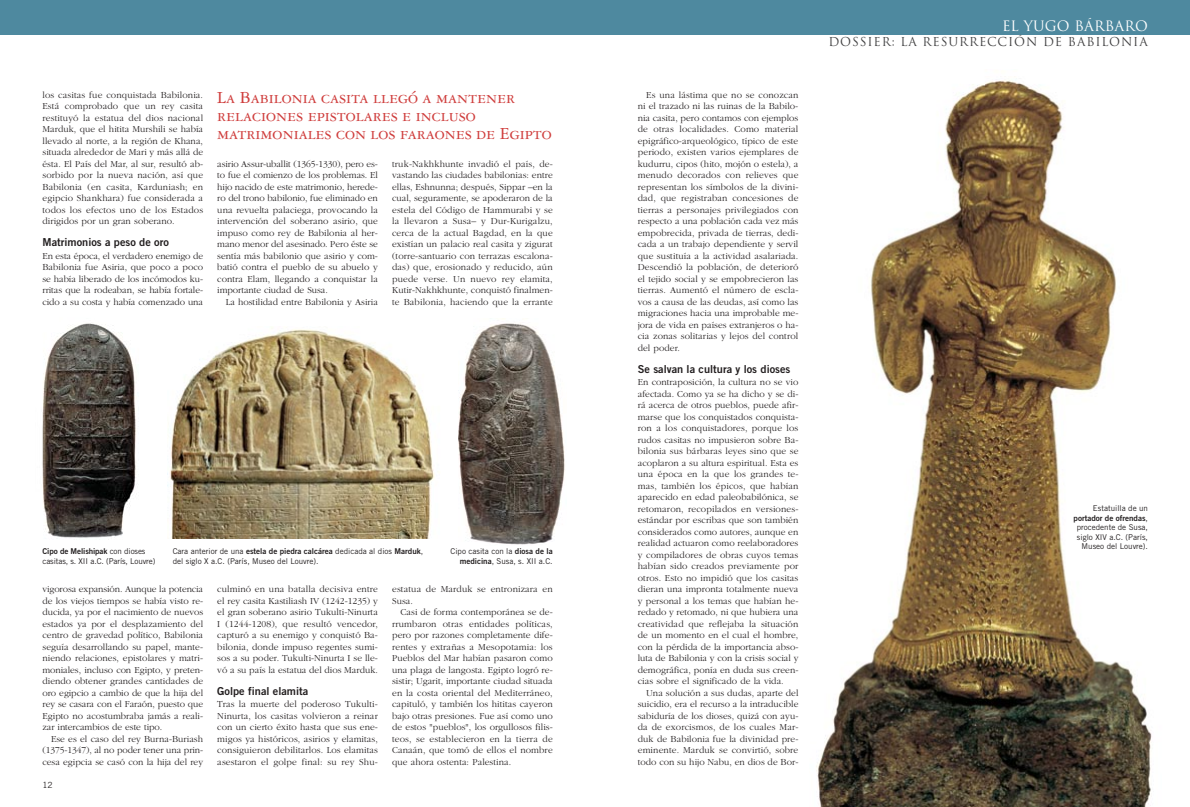
<style>
.page{position:relative;width:1190px;height:807px;background:#fff}
.page>*{position:absolute;margin:0;border:0;box-sizing:border-box;transform-origin:0 0}
.t1{font:18px/18px "Garamond Three SC";color:#cf3d3c}
.t2{font:14px "Trajan";letter-spacing:.005em;color:#fff}
.t3{font:12px "Trajan";letter-spacing:.07em;color:#404041}
.t4{font:11px "Trade Gothic Bold Two";color:#231f20}
.t5{font:300 9.5px/11.5px "Garamond";letter-spacing:.005em;color:#231f20;text-align:justify}
.t6{font:8.5px "Trade Gothic";color:#231f20}
.t7{font:8px/9.5px "Trade Gothic";color:#231f20;text-align:right}
.t8{font:8px "Trade Gothic Bold Two";color:#231f20}
.s1{font-family:"Trade Gothic"}
.s2{font-family:"Trade Gothic Bold Two"}
</style>
<div class="page">
<img style="left:816px;top:80px;width:336px;height:727px">
<div style="left:1073px;top:505px;width:75px;height:70px;background:#fff"></div>
<div style="left:0;top:0;width:1190px;height:34px;background:#4e899f"></div>
<img style="left:170px;top:327px;width:265px;height:211px">
<img style="left:42px;top:323px;width:94px;height:215px">
<img style="left:458px;top:323px;width:107px;height:222px">
<p class="t5" style="left:43px;top:90px;width:162px">los casitas fue conquistada Babilonia.<br>Está comprobado que un rey casita restituyó la estatua del dios nacional Marduk, que el hitita Murshili se había llevado al norte, a la región de Khana, situada alrededor de Mari y más allá de ésta. El País del Mar, al sur, resultó ab&shy;sorbido por la nueva nación, así que Babilonia (en casita, Karduniash; en egipcio Shankhara) fue considerada a todos los efectos uno de los Estados dirigidos por un gran soberano.</p>
<p class="t4" style="left:43px;top:238px;width:128px">Matrimonios a peso de oro</p>
<p class="t5" style="left:43px;top:251px;width:162px">En esta época, el verdadero enemigo de Babilonia fue Asiria, que poco a poco se había liberado de los incómodos ku&shy;rritas que la rodeaban, se había fortale&shy;cido a su costa y había comenzado una</p>
<h1 class="t1" style="left:217px;top:90px;width:336px">La Babilonia casita llegó a mantener relaciones epistolares e incluso matrimoniales con los faraones de Egipto</h1>
<p class="t5" style="left:217px;top:159px;width:162px">asirio Assur-uballit (1365-1330), pero es&shy;to fue el comienzo de los problemas. El hijo nacido de este matrimonio, herede&shy;ro del trono babilonio, fue eliminado en una revuelta palaciega, provocando la intervención del soberano asirio, que impuso como rey de Babilonia al her&shy;mano menor del asesinado. Pero éste se sentía más babilonio que asirio y com&shy;batió contra el pueblo de su abuelo y contra Elam, llegando a conquistar la importante ciudad de Susa.</p>
<p class="t5" style="left:226px;top:297px;width:154px">La hostilidad entre Babilonia y Asiria</p>
<p class="t5" style="left:392px;top:159px;width:162px">truk-Nakhkhunte invadió el país, de&shy;vastando las ciudades babilonias: entre ellas, Eshnunna; después, Sippar –en la cual, seguramente, se apoderaron de la estela del Código de Hammurabi y se la llevaron a Susa– y Dur-Kurigalzu, cerca de la actual Bagdad, en la que existían un palacio real casita y zigurat (torre-santuario con terrazas escalona&shy;das) que, erosionado y reducido, aún puede verse. Un nuevo rey elamita, Kutir-Nakhkhunte, conquistó finalmen&shy;te Babilonia, haciendo que la errante</p>
<p class="t8" style="left:43px;top:549px;width:105px">Cipo de Melishipak <span class="s1">con dioses</span></p>
<p class="t7" style="left:43px;top:557px;width:114px">casitas, s. XII a.C. (París, Louvre)</p>
<p class="t7" style="left:173px;top:547px;width:252px;text-align:left">Cara anterior de una <span class="s2">estela de piedra calcárea</span> dedicada al dios <span class="s2">Marduk</span>, del siglo X a.C. (París, Museo del Louvre).</p>
<p class="t7" style="left:451px;top:547px;width:104px">Cipo casita con la <span class="s2">diosa de la medicina</span>, Susa, s. XII a.C.</p>
<p class="t5" style="left:43px;top:584px;width:162px">vigorosa expansión. Aunque la potencia de los viejos tiempos se había visto re&shy;ducida, ya por el nacimiento de nuevos estados ya por el desplazamiento del centro de gravedad político, Babilonia seguía desarrollando su papel, mante&shy;niendo relaciones, epistolares y matri&shy;moniales, incluso con Egipto, y preten&shy;diendo obtener grandes cantidades de oro egipcio a cambio de que la hija del rey se casara con el Faraón, puesto que Egipto no acostumbraba jamás a reali&shy;zar intercambios de este tipo.</p>
<p class="t5" style="left:43px;top:734px;width:162px;text-indent:9px">Ese es el caso del rey Burna-Buriash (1375-1347), al no poder tener una prin&shy;cesa egipcia se casó con la hija del rey</p>
<p class="t6" style="left:43px;top:782px;width:12px">12</p>
<p class="t5" style="left:217px;top:584px;width:162px">culminó en una batalla decisiva entre el rey casita Kastiliash IV (1242-1235) y el gran soberano asirio Tukulti-Ninurta I (1244-1208), que resultó vencedor, capturó a su enemigo y conquistó Ba&shy;bilonia, donde impuso regentes sumi&shy;sos a su poder. Tukulti-Ninurta I se lle&shy;vó a su país la estatua del dios Marduk.</p>
<p class="t4" style="left:217px;top:687px;width:93px">Golpe final elamita</p>
<p class="t5" style="left:217px;top:699px;width:162px">Tras la muerte del poderoso Tukulti-Ninurta, los casitas volvieron a reinar con un cierto éxito hasta que sus ene&shy;migos ya históricos, asirios y elamitas, consiguieron debilitarlos. Los elamitas asestaron el golpe final: su rey Shu-</p>
<p class="t5" style="left:392px;top:584px;width:162px">estatua de Marduk se entronizara en<br>Susa.</p>
<p class="t5" style="left:392px;top:607px;width:162px;text-indent:9px">Casi de forma contemporánea se de&shy;rrumbaron otras entidades políticas, pero por razones completamente dife&shy;rentes y extrañas a Mesopotamia: los Pueblos del Mar habían pasaron como una plaga de langosta. Egipto logró re&shy;sistir; Ugarit, importante ciudad situada en la costa oriental del Mediterráneo, capituló, y también los hititas cayeron bajo otras presiones. Fue así como uno de estos "pueblos", los orgullosos filis&shy;teos, se establecieron en la tierra de Canaán, que tomó de ellos el nombre que ahora ostenta: Palestina.</p>
<p class="t5" style="left:638px;top:90px;width:162px;text-indent:9px">Es una lástima que no se conozcan ni el trazado ni las ruinas de la Babilo&shy;nia casita, pero contamos con ejemplos de otras localidades. Como material epigráfico-arqueológico, típico de este periodo, existen varios ejemplares de kudurru, cipos (hito, mojón o estela), a menudo decorados con relieves que representan los símbolos de la divini&shy;dad, que registraban concesiones de tierras a personajes privilegiados con respecto a una población cada vez más empobrecida, privada de tierras, dedi&shy;cada a un trabajo dependiente y servil que sustituía a la actividad asalariada.<br>Descendió la población, de deterioró el tejido social y se empobrecieron las tierras. Aumentó el número de escla&shy;vos a causa de las deudas, así como las migraciones hacia una improbable me&shy;jora de vida en países extranjeros o ha&shy;cia zonas solitarias y lejos del control del poder.</p>
<p class="t4" style="left:638px;top:365px;width:154px">Se salvan la cultura y los dioses</p>
<p class="t5" style="left:638px;top:377px;width:162px">En contraposición, la cultura no se vio afectada. Como ya se ha dicho y se di&shy;rá acerca de otros pueblos, puede afir&shy;marse que los conquistados conquista&shy;ron a los conquistadores, porque los rudos casitas no impusieron sobre Ba&shy;bilonia sus bárbaras leyes sino que se acoplaron a su altura espiritual. Esta es una época en la que los grandes te&shy;mas, también los épicos, que habían aparecido en edad paleobabilónica, se retomaron, recopilados en versiones&shy;estándar por escribas que son también considerados como autores, aunque en realidad actuaron como reelaboradores y compiladores de obras cuyos temas habían sido creados previamente por otros. Esto no impidió que los casitas dieran una impronta totalmente nueva y personal a los temas que habían he&shy;redado y retomado, ni que hubiera una creatividad que reflejaba la situación de un momento en el cual el hombre, con la pérdida de la importancia abso&shy;luta de Babilonia y con la crisis social y demográfica, ponía en duda sus creen&shy;cias sobre el significado de la vida.</p>
<p class="t5" style="left:638px;top:688px;width:162px;text-indent:9px">Una solución a sus dudas, aparte del suicidio, era el recurso a la intraducible sabiduría de los dioses, quizá con ayu&shy;da de exorcismos, de los cuales Mar&shy;duk de Babilonia fue la divinidad pre&shy;eminente. Marduk se convirtió, sobre todo con su hijo Nabu, en dios de Bor-</p>
<h2 class="t2" style="left:1002px;top:18px;width:148px">EL YUGO BÁRBARO</h2>
<p class="t3" style="left:828px;top:35px;width:321px">DOSSIER: LA RESURRECCIÓN DE BABILONIA</p>
<p class="t7" style="left:1093px;top:504px;width:57px">Estatuilla de un</p>
<p class="t8" style="left:1074px;top:515px;width:76px">portador de ofrendas<span class="s1">,</span></p>
<p class="t7" style="left:1077px;top:523px;width:73px">procedente de Susa, siglo XIV a.C. (París,<br>Museo del Louvre).</p>
</div>
